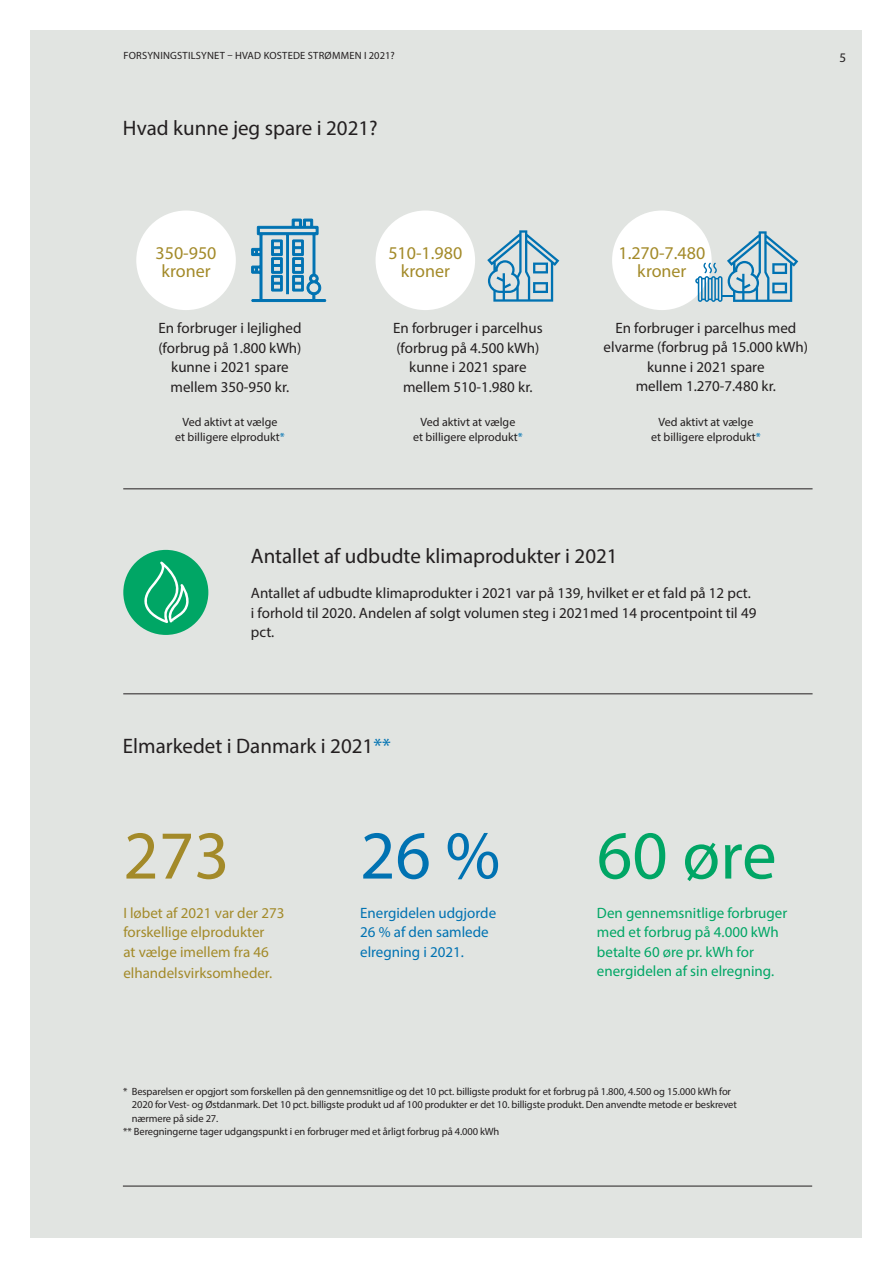
<style>
.page{position:relative;width:893px;height:1263px;background:#fff}
.page>*{position:absolute;margin:0;border:0;box-sizing:border-box;transform-origin:0 0}
.H3__Bold_46_48{font:69px "Myriad Pro";color:#00a665}
.H3__Bold_46_48-2{font:69px "Myriad Pro";color:#a38a29}
.H3__Bold_46_48-3{font:69px "Myriad Pro";color:#0072b2}
.H3__Gilroy_Light_14{font:21px "Myriad Pro";color:#231f20}
.t1{font:18px/18px "Myriad Pro";color:#a38a29;text-align:center}
.Brødtekst__10_13{font:15px/19.5px "Myriad Pro";color:#231f20;text-align:center}
.Brødtekst__10_13-2{font:15px/19.5px "Myriad Pro";color:#00a665}
.H3__Bold_46_48-4{font:15px/19.5px "Myriad Pro";color:#a38a29}
.Brødtekst__10_13-3{font:15px/19.5px "Myriad Pro";color:#0072b2}
.t2{font:13.05px "Myriad Pro";color:#231f20}
.Brødtekst__8_10{font:12px/15px "Myriad Pro";color:#231f20;text-align:center}
.Fodnote{font:10.5px/13.5px "Myriad Pro";letter-spacing:-.01em;color:#231f20}
.Fodnote-2{font:10.5px "Myriad Pro";letter-spacing:.02em;color:#231f20}
.s1{color:#0072b2}
</style>
<div class="page">
<div style="left:31px;top:30px;width:831px;height:1208px;background:#e1e4e1"></div>
<hr style="left:123px;top:1186px;width:689px;height:1px;background:#231f20">
<hr style="left:123px;top:693px;width:690px;height:1px;background:#231f20">
<hr style="left:123px;top:488px;width:690px;height:1px;background:#231f20">
<svg style="left:251px;top:219px;width:75px;height:83px"></svg>
<div style="left:136px;top:210px;width:100px;height:100px;background:#fff;border-radius:50%"></div>
<svg style="left:487px;top:230px;width:72px;height:72px"></svg>
<div style="left:376px;top:210px;width:99px;height:100px;background:#fff;border-radius:50%"></div>
<div style="left:612px;top:210px;width:100px;height:100px;background:#fff;border-radius:50%"></div>
<svg style="left:695px;top:231px;width:103px;height:71px"></svg>
<div style="left:123px;top:550px;width:85px;height:85px;background:#00a665;border-radius:50%"></div>
<svg style="left:144px;top:561px;width:45px;height:62px"></svg>
<p class="Fodnote-2" style="left:123px;top:49px;width:273px">FORSYNINGSTILSYNET – HVAD KOSTEDE STRØMMEN I 2021?</p>
<p class="t2" style="left:839px;top:49px;width:8px">5</p>
<h3 class="H3__Gilroy_Light_14" style="left:123px;top:115px;width:256px">Hvad kunne jeg spare i 2021?</h3>
<p class="t1" style="left:156px;top:244px;width:62px">350-950 kroner</p>
<p class="t1" style="left:388px;top:244px;width:75px">510-1.980 kroner</p>
<p class="t1" style="left:618px;top:244px;width:88px">1.270-7.480 kroner</p>
<p class="Brødtekst__10_13" style="left:158px;top:318px;width:145px">En forbruger i lejlighed (forbrug på 1.800 kWh) kunne i 2021 spare mellem 350-950 kr.</p>
<p class="Brødtekst__8_10" style="left:175px;top:415px;width:111px">Ved aktivt at vælge<br>et billigere elprodukt<span class="s1">*</span></p>
<p class="Brødtekst__10_13" style="left:393px;top:318px;width:151px">En forbruger i parcelhus (forbrug på 4.500 kWh) kunne i 2021 spare mellem 510-1.980 kr.</p>
<p class="Brødtekst__8_10" style="left:413px;top:415px;width:111px">Ved aktivt at vælge<br>et billigere elprodukt<span class="s1">*</span></p>
<p class="Brødtekst__10_13" style="left:604px;top:318px;width:206px">En forbruger i parcelhus med elvarme (forbrug på 15.000 kWh) kunne i 2021 spare<br>mellem 1.270-7.480 kr.</p>
<p class="Brødtekst__8_10" style="left:651px;top:414px;width:111px">Ved aktivt at vælge<br>et billigere elprodukt<span class="s1">*</span></p>
<h2 class="H3__Gilroy_Light_14" style="left:251px;top:542px;width:368px">Antallet af udbudte klimaprodukter i 2021</h2>
<p class="Brødtekst__10_13" style="left:251px;top:583px;width:507px;text-align:left">Antallet af udbudte klimaprodukter i 2021 var på 139, hvilket er et fald på 12 pct. i forhold til 2020. Andelen af solgt volumen steg i 2021med 14 procentpoint til 49 pct.</p>
<h3 class="H3__Gilroy_Light_14" style="left:123px;top:733px;width:269px">Elmarkedet i Danmark i 2021<span class="s1">**</span></h3>
<h3 class="H3__Bold_46_48-2" style="left:123px;top:813px;width:108px">273</h3>
<h3 class="H3__Bold_46_48-4" style="left:123px;top:902px;width:163px">I løbet af 2021 var der 273 forskellige elprodukter<br>at vælge imellem fra 46</h3>
<h3 class="H3__Bold_46_48-4" style="left:123px;top:962px;width:150px">elhandelsvirksomheder.</h3>
<h3 class="H3__Bold_46_48-3" style="left:360px;top:813px;width:142px">26 %</h3>
<p class="Brødtekst__10_13-3" style="left:360px;top:902px;width:138px">Energidelen udgjorde<br>26 % af den samlede elregning i 2021.</p>
<h3 class="H3__Bold_46_48" style="left:597px;top:813px;width:181px">60 øre</h3>
<p class="Brødtekst__10_13-2" style="left:597px;top:902px;width:192px">Den gennemsnitlige forbruger med et forbrug på 4.000 kWh betalte 60 øre pr. kWh for energidelen af sin elregning.</p>
<p class="Fodnote" style="left:132px;top:1084px;width:607px;text-indent:-9px">* Besparelsen er opgjort som forskellen på den gennemsnitlige og det 10 pct. billigste produkt for et forbrug på 1.800, 4.500 og 15.000 kWh for<br>2020 for Vest- og Østdanmark. Det 10 pct. billigste produkt ud af 100 produkter er det 10. billigste produkt. Den anvendte metode er beskrevet nærmere på side 27.</p>
<p class="Fodnote" style="left:123px;top:1125px;width:378px">** Beregningerne tager udgangspunkt i en forbruger med et årligt forbrug på 4.000 kWh</p>
</div>
